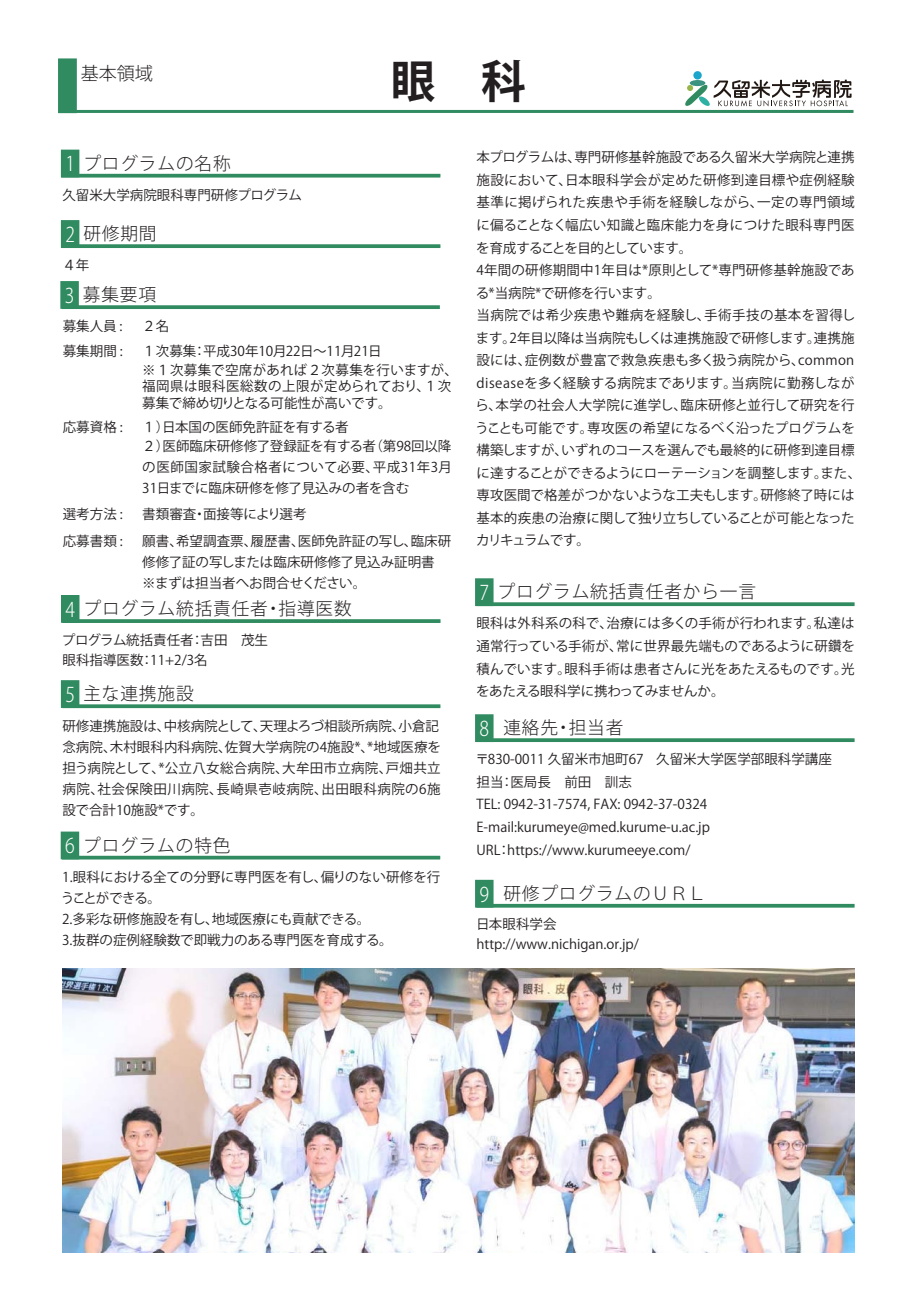
<style>
.page{position:relative;width:919px;height:1289px;background:#fff}
.page>*{position:absolute;margin:0;border:0;box-sizing:border-box;transform-origin:0 0}
.t1{font:700 45px "Koz Go Pro";color:#231f20}
.t2{font:300 18px "Koz Go Pro";color:#231f20}
.t3{font:300 17.7px "Koz Go Pro";letter-spacing:.05em;color:#231f20}
.t4{font:13.5px/22.5px "Koz Go Pro";color:#231f20}
.s1{font-size:20.25px;color:#fff}
</style>
<div class="page">
<hr style="left:59px;top:110px;width:794px;height:3px;background:#308b60">
<div style="left:58px;top:58px;width:19px;height:55px;background:#308b60;border:3px solid #308b60"></div>
<img style="left:62px;top:968px;width:792px;height:284px">
<hr style="left:61px;top:174px;width:379px;height:3px;background:#308b60">
<div style="left:61px;top:150px;width:18px;height:27px;background:#308b60"></div>
<svg style="left:79px;top:244px;width:361px;height:4px"></svg>
<div style="left:61px;top:220px;width:18px;height:28px;background:#308b60"></div>
<svg style="left:62px;top:619px;width:378px;height:4px"></svg>
<div style="left:61px;top:595px;width:18px;height:27px;background:#308b60"></div>
<svg style="left:79px;top:855px;width:361px;height:4px"></svg>
<div style="left:61px;top:831px;width:18px;height:28px;background:#308b60"></div>
<svg style="left:79px;top:704px;width:361px;height:4px"></svg>
<div style="left:61px;top:680px;width:18px;height:28px;background:#308b60"></div>
<svg style="left:493px;top:602px;width:361px;height:4px"></svg>
<div style="left:475px;top:578px;width:18px;height:28px;background:#308b60;border:3px solid #308b60"></div>
<svg style="left:79px;top:305px;width:361px;height:4px"></svg>
<div style="left:60px;top:281px;width:19px;height:28px;background:#308b60;border:3px solid #308b60"></div>
<div style="left:475px;top:714px;width:18px;height:28px;background:#308b60;border:3px solid #308b60"></div>
<svg style="left:476px;top:738px;width:378px;height:4px;fill:#308b60"></svg>
<div style="left:475px;top:879px;width:18px;height:28px;background:#308b60;border:3px solid #308b60"></div>
<svg style="left:476px;top:903px;width:378px;height:4px;fill:#308b60"></svg>
<div style="left:693px;top:71px;width:8px;height:9px;background:#1ca6cb;border-radius:50%"></div>
<svg style="left:685px;top:80px;width:166px;height:27px"></svg>
<h2 class="t2" style="left:81px;top:62px;width:73px">基本領域</h2>
<h1 class="t1" style="left:391px;top:53px;width:136px">眼　科</h1>
<h3 class="t3" style="left:65px;top:151px;width:167px"><span class="s1">1</span> プログラムの名称</h3>
<p class="t4" style="left:62px;top:184px;width:241px">久留米大学病院眼科専門研修プログラム</p>
<h3 class="t3" style="left:65px;top:222px;width:93px"><span class="s1">2</span> 研修期間</h3>
<p class="t4" style="left:62px;top:254px;width:28px">４年</p>
<h3 class="t3" style="left:65px;top:283px;width:93px"><span class="s1">3</span> 募集要項</h3>
<p class="t4" style="left:63px;top:315px;width:61px">募集人員 :</p>
<p class="t4" style="left:142px;top:315px;width:28px">２名</p>
<p class="t4" style="left:63px;top:340px;width:62px">募集期間 :</p>
<p class="t4" style="left:142px;top:342px;width:317px;line-height:18.6px">１次募集：平成30年10月22日～11月21日<br>※１次募集で空席があれば２次募集を行いますが、</p>
<p class="t4" style="left:142px;top:378px;width:310px;line-height:16.5px">福岡県は眼科医総数の上限が定められており、１次募集で締め切りとなる可能性が高いです。</p>
<p class="t4" style="left:63px;top:416px;width:62px">応募資格 :</p>
<p class="t4" style="left:142px;top:418px;width:310px;line-height:18.6px">１）日本国の医師免許証を有する者<br>２）医師臨床研修修了登録証を有する者（第98回以降</p>
<p class="t4" style="left:142px;top:456px;width:311px;line-height:21px">の医師国家試験合格者について必要、平成31年3月<br>31日までに臨床研修を修了見込みの者を含む</p>
<p class="t4" style="left:63px;top:503px;width:62px">選考方法 :</p>
<p class="t4" style="left:142px;top:503px;width:166px">書類審査・面接等により選考</p>
<p class="t4" style="left:63px;top:530px;width:62px">応募書類 :</p>
<p class="t4" style="left:142px;top:531px;width:310px;line-height:21px">願書、希望調査票、履歴書、医師免許証の写し、臨床研修修了証の写しまたは臨床研修修了見込み証明書※まずは担当者へお問合せください。</p>
<h3 class="t3" style="left:65px;top:597px;width:288px"><span class="s1">4</span> プログラム統括責任者・指導医数</h3>
<p class="t4" style="left:62px;top:631px;width:208px;line-height:19.5px">プログラム統括責任者：吉田　茂生眼科指導医数：11+2/3名</p>
<h3 class="t3" style="left:65px;top:682px;width:130px"><span class="s1">5</span> 主な連携施設</h3>
<p class="t4" style="left:62px;top:715px;width:380px;line-height:21px">研修連携施設は、中核病院として、天理よろづ相談所病院、小倉記念病院、木村眼科内科病院、佐賀大学病院の4施設*、*地域医療を担う病院として、*公立八女総合病院、大牟田市立病院、戸畑共立病院、社会保険田川病院、長崎県壱岐病院、出田眼科病院の6施設で合計10施設*です。</p>
<h3 class="t3" style="left:65px;top:833px;width:167px"><span class="s1">6</span> プログラムの特色</h3>
<p class="t4" style="left:61px;top:866px;width:381px;line-height:21px">1.眼科における全ての分野に専門医を有し、偏りのない研修を行うことができる。<br>2.多彩な研修施設を有し、地域医療にも貢献できる。<br>3.抜群の症例経験数で即戦力のある専門医を育成する。</p>
<p class="t4" style="left:475px;top:147px;width:387px">本プログラムは、専門研修基幹施設である久留米大学病院と連携施設において、日本眼科学会が定めた研修到達目標や症例経験基準に掲げられた疾患や手術を経験しながら、一定の専門領域に偏ることなく幅広い知識と臨床能力を身につけた眼科専門医を育成することを目的としています。<br>4年間の研修期間中1年目は*原則として*専門研修基幹施設である*当病院*で研修を行います。<br>当病院では希少疾患や難病を経験し、手術手技の基本を習得します。2年目以降は当病院もしくは連携施設で研修します。連携施設には、症例数が豊富で救急疾患も多く扱う病院から、common diseaseを多く経験する病院まであります。当病院に勤務しながら、本学の社会人大学院に進学し、臨床研修と並行して研究を行うことも可能です。専攻医の希望になるべく沿ったプログラムを構築しますが、いずれのコースを選んでも最終的に研修到達目標に達することができるようにローテーションを調整します。また、専攻医間で格差がつかないような工夫もします。研修終了時には基本的疾患の治療に関して独り立ちしていることが可能となったカリキュラムです。</p>
<h3 class="t3" style="left:479px;top:580px;width:278px"><span class="s1">7</span> プログラム統括責任者から一言</h3>
<p class="t4" style="left:476px;top:612px;width:380px;text-align:justify">眼科は外科系の科で、治療には多くの手術が行われます。私達は通常行っている手術が、常に世界最先端ものであるように研鑽を積んでいます。眼科手術は患者さんに光をあたえるものです。光をあたえる眼科学に携わってみませんか。</p>
<h3 class="t3" style="left:479px;top:716px;width:145px"><span class="s1">8</span> 連絡先・担当者</h3>
<p class="t4" style="left:475px;top:748px;width:371px">〒830-0011 久留米市旭町67 久留米大学医学部眼科学講座　担当：医局長　前田　訓志<br>TEL: 0942-31-7574, FAX: 0942-37-0324<br>E-mail:kurumeye@med.kurume-u.ac.jp<br>URL：https://www.kurumeeye.com/</p>
<h3 class="t3" style="left:479px;top:881px;width:228px"><span class="s1">9</span> 研修プログラムのＵＲＬ</h3>
<p class="t4" style="left:476px;top:914px;width:164px;line-height:19.8px">日本眼科学会http://www.nichigan.or.jp/</p>
</div>
